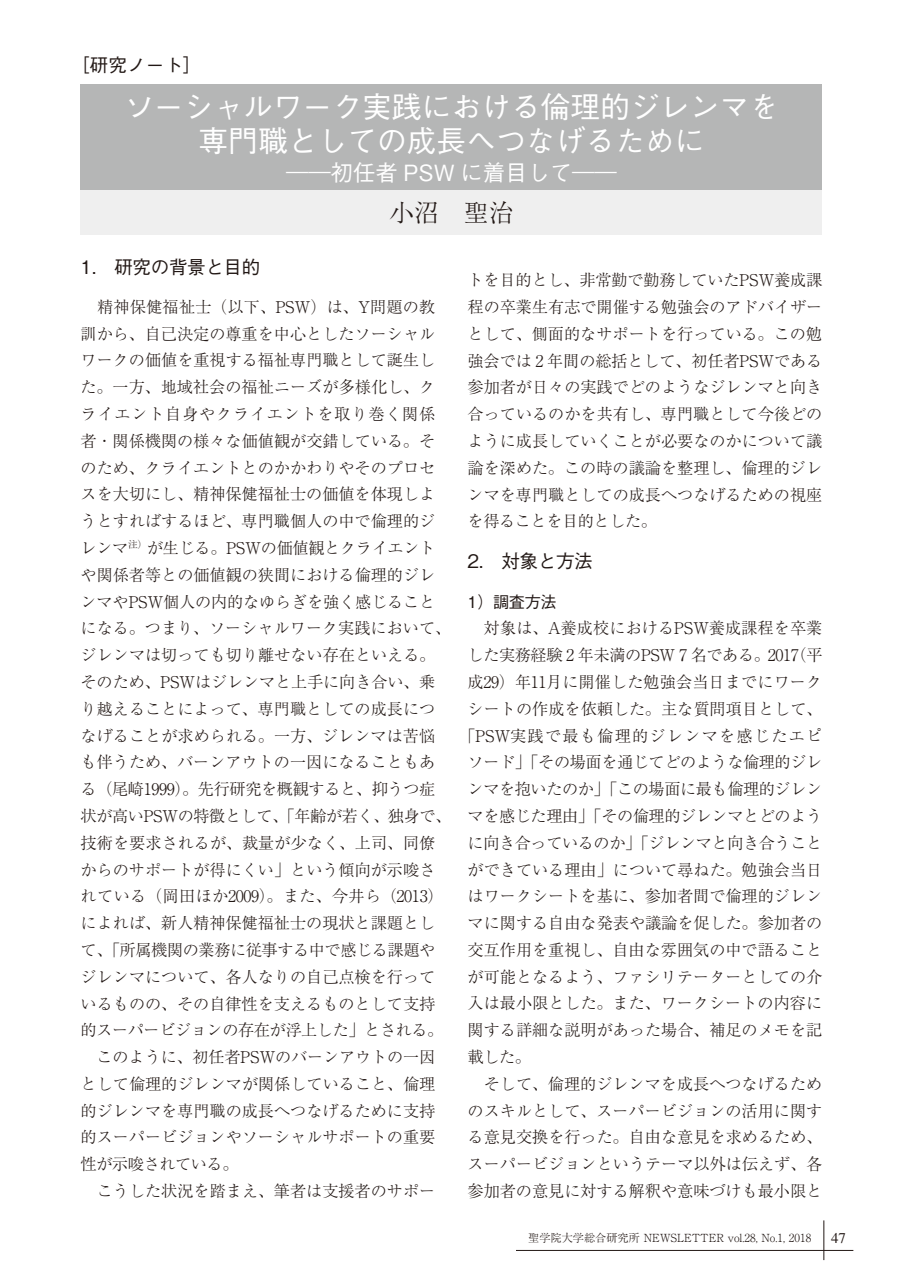
<style>
.page{position:relative;width:903px;height:1275px;background:#fff}
.page>*{position:absolute;margin:0;border:0;box-sizing:border-box;transform-origin:0 0}
.t1{font:500 29.75px/34.6px "Gothic BBB Pro";color:#fff;text-align:center}
.t2{font:300 24.85px "Ryumin Pr 6";color:#221815}
.t3{font:500 22.4px "Gothic BBB Pro";color:#fff}
.t4{font:500 18.55px "Gothic BBB Pro";letter-spacing:-.025em;color:#221815}
.t5{font:500 18.55px "Gothic BBB Pr 6";color:#221815}
.t6{font:300 16.1px/26.8px "Ryumin Pr 6";color:#221815}
.t7{font:300 16.1px "Ryumin Pr 6";letter-spacing:-.025em;color:#221815}
.t8{font:300 16.1px "Ryumin Pr 6";letter-spacing:.08em;color:#221815}
.t9{font:500 16.1px "Gothic BBB Pr 6";color:#221815}
.t10{font:14.88px "Times";color:#221815}
.t11{font:300 11.2px "Ryumin Pro";color:#221815}
</style>
<div class="page">
<div style="left:81px;top:84px;width:741px;height:106px;background:#b5b6b6"></div>
<div style="left:81px;top:190px;width:741px;height:44px;background:#efefef"></div>
<hr style="left:516px;top:1250px;width:337px;height:1px;background:#221815">
<hr style="left:823px;top:1220px;width:1px;height:40px;background:#221815">
<p class="t5" style="left:71px;top:50px;width:132px">［研究ノート］</p>
<h1 class="t1" style="left:124px;top:86px;width:656px">ソーシャルワーク実践における倫理的ジレンマを専門職としての成長へつなげるために</h1>
<h3 class="t3" style="left:286px;top:154px;width:332px">――初任者 PSW に着目して――</h3>
<h2 class="t2" style="left:389px;top:193px;width:126px">小沼　聖治</h2>
<p class="t4" style="left:81px;top:252px;width:181px">1.　研究の背景と目的</p>
<p class="t6" style="left:81px;top:292px;width:372px">　精神保健福祉士（以下、PSW）は、Y問題の教訓から、自己決定の尊重を中心としたソーシャルワークの価値を重視する福祉専門職として誕生した。一方、地域社会の福祉ニーズが多様化し、クライエント自身やクライエントを取り巻く関係者・関係機関の様々な価値観が交錯している。そのため、クライエントとのかかわりやそのプロセスを大切にし、精神保健福祉士の価値を体現しようとすればするほど、専門職個人の中で倫理的ジレンマ<sup>注）</sup>が生じる。PSWの価値観とクライエントや関係者等との価値観の狭間における倫理的ジレンマやPSW個人の内的なゆらぎを強く感じることになる。つまり、ソーシャルワーク実践において、ジレンマは切っても切り離せない存在といえる。そのため、PSWはジレンマと上手に向き合い、乗り越えることによって、専門職としての成長につなげることが求められる。一方、ジレンマは苦悩も伴うため、バーンアウトの一因になることもある（尾崎1999）。先行研究を概観すると、抑うつ症状が高いPSWの特徴として、「年齢が若く、独身で、技術を要求されるが、裁量が少なく、上司、同僚からのサポートが得にくい」という傾向が示唆されている（岡田ほか2009）。また、今井ら（2013）によれば、新人精神保健福祉士の現状と課題として、「所属機関の業務に従事する中で感じる課題やジレンマについて、各人なりの自己点検を行っているものの、その自律性を支えるものとして支持的スーパービジョンの存在が浮上した」とされる。　このように、初任者PSWのバーンアウトの一因として倫理的ジレンマが関係していること、倫理的ジレンマを専門職の成長へつなげるために支持的スーパービジョンやソーシャルサポートの重要性が示唆されている。<br>　こうした状況を踏まえ、筆者は支援者のサポー</p>
<p class="t6" style="left:468px;top:266px;width:356px;text-align:justify">トを目的とし、非常勤で勤務していたPSW養成課程の卒業生有志で開催する勉強会のアドバイザーとして、側面的なサポートを行っている。この勉強会では 2 年間の総括として、初任者PSWである参加者が日々の実践でどのようなジレンマと向き合っているのかを共有し、専門職として今後どのように成長していくことが必要なのかについて議論を深めた。この時の議論を整理し、倫理的ジレンマを専門職としての成長へつなげるための視座を得ることを目的とした。</p>
<p class="t4" style="left:468px;top:546px;width:127px">2.　対象と方法</p>
<p class="t9" style="left:468px;top:588px;width:90px">1）調査方法</p>
<p class="t6" style="left:468px;top:614px;width:356px">　対象は、A養成校におけるPSW養成課程を卒業</p>
<p class="t7" style="left:468px;top:642px;width:356px">した実務経験 2 年未満のPSW 7 名である。2017（平</p>
<p class="t6" style="left:468px;top:668px;width:356px">成29）年11月に開催した勉強会当日までにワーク</p>
<p class="t6" style="left:468px;top:694px;width:356px">シートの作成を依頼した。主な質問項目として、</p>
<p class="t8" style="left:459px;top:723px;width:364px">「PSW実践で最も倫理的ジレンマを感じたエピ</p>
<p class="t7" style="left:468px;top:750px;width:356px">ソード」「その場面を通じてどのような倫理的ジレ</p>
<p class="t7" style="left:468px;top:776px;width:356px">ンマを抱いたのか」「この場面に最も倫理的ジレン</p>
<p class="t7" style="left:468px;top:803px;width:356px">マを感じた理由」「その倫理的ジレンマとどのよう</p>
<p class="t7" style="left:468px;top:830px;width:356px">に向き合っているのか」「ジレンマと向き合うこと</p>
<p class="t6" style="left:468px;top:855px;width:356px">ができている理由」について尋ねた。勉強会当日</p>
<p class="t6" style="left:468px;top:882px;width:356px">はワークシートを基に、参加者間で倫理的ジレン</p>
<p class="t6" style="left:468px;top:909px;width:356px">マに関する自由な発表や議論を促した。参加者の</p>
<p class="t6" style="left:468px;top:935px;width:356px">交互作用を重視し、自由な雰囲気の中で語ること</p>
<p class="t6" style="left:468px;top:962px;width:356px">が可能となるよう、ファシリテーターとしての介</p>
<p class="t6" style="left:468px;top:989px;width:356px">入は最小限とした。また、ワークシートの内容に</p>
<p class="t6" style="left:468px;top:1016px;width:356px">関する詳細な説明があった場合、補足のメモを記</p>
<p class="t6" style="left:468px;top:1043px;width:65px">載した。</p>
<p class="t6" style="left:468px;top:1069px;width:356px">　そして、倫理的ジレンマを成長へつなげるため</p>
<p class="t6" style="left:468px;top:1096px;width:356px">のスキルとして、スーパービジョンの活用に関す</p>
<p class="t6" style="left:468px;top:1123px;width:356px">る意見交換を行った。自由な意見を求めるため、</p>
<p class="t6" style="left:468px;top:1150px;width:356px">スーパービジョンというテーマ以外は伝えず、各</p>
<p class="t6" style="left:468px;top:1177px;width:356px">参加者の意見に対する解釈や意味づけも最小限と</p>
<p class="t11" style="left:528px;top:1229px;width:284px">聖学院大学総合研究所 NEWSLETTER vol.28, No.1, 2018</p>
<p class="t10" style="left:831px;top:1229px;width:16px">47</p>
</div>
